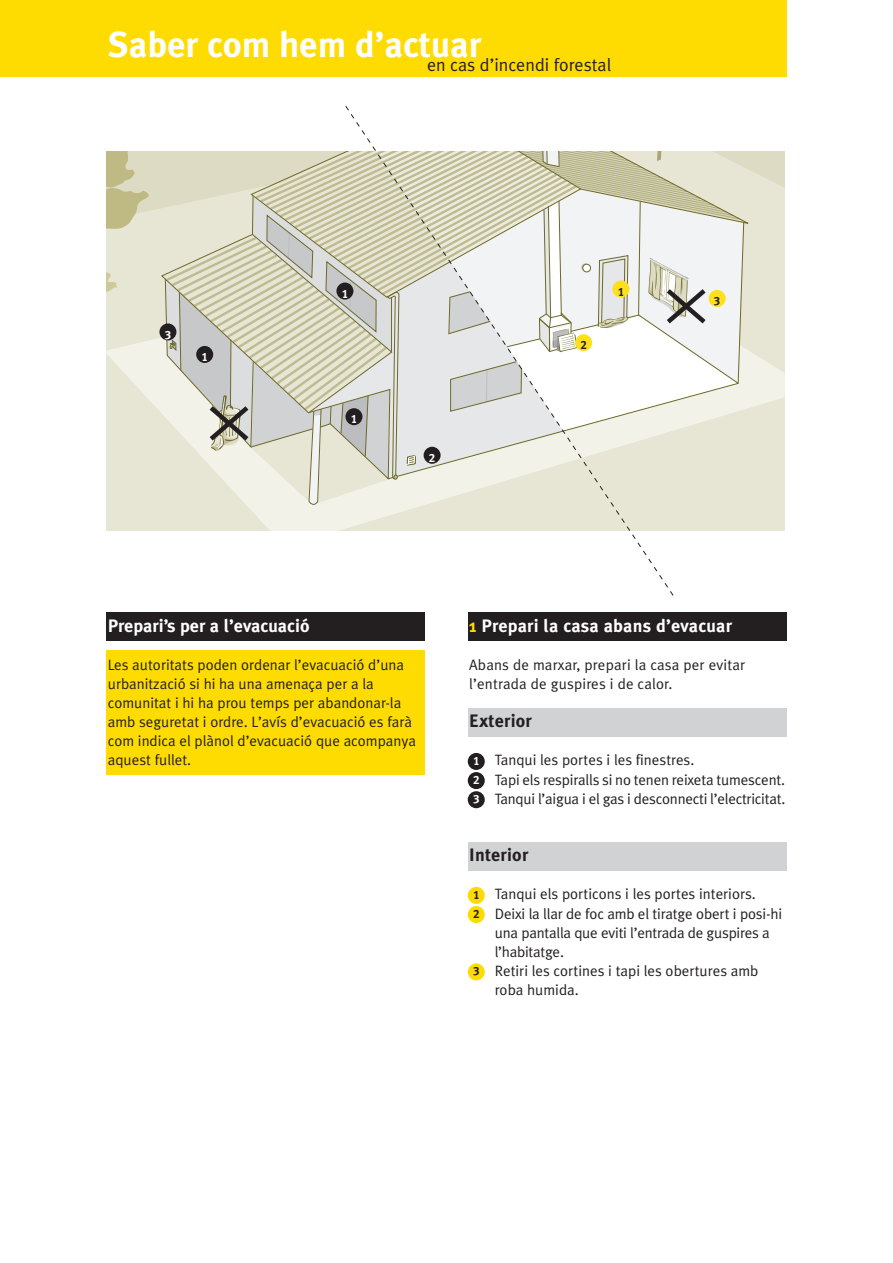
<style>
.page{position:relative;width:893px;height:1263px;background:#fff}
.page>*{position:absolute;margin:0;border:0;box-sizing:border-box;transform-origin:0 0}
.t1{font:700 36px "Meta Plus";color:#fff}
.t2{font:700 18px "Meta Plus";color:#fff}
.t3{font:18px "Meta Plus Normal";color:#231f20}
.t4{font:700 18px "Meta Plus";letter-spacing:.01em;color:#231f20}
.t5{font:15px/19.2px "Meta Plus Normal";color:#231f20}
.t6{font:12px/19.2px "Meta Plus Bold Caps";color:#fff;text-align:justify}
.t7{font:12px/19.2px "Meta Plus Bold Caps";color:#231f20}
.s1{color:#ffdc01}
</style>
<div class="page">
<div style="left:468px;top:708px;width:319px;height:29px;background:#d1d2d4"></div>
<div style="left:468px;top:842px;width:319px;height:29px;background:#d1d2d4"></div>
<svg style="left:748px;top:239px;width:37px;height:292px;background:#e8e6d6"></svg>
<svg style="left:106px;top:106px;width:642px;height:490px"></svg>
<div style="left:575px;top:334px;width:17px;height:17px;background:#ffe01b;border-radius:50%"></div>
<div style="left:424px;top:447px;width:17px;height:17px;background:#231f20;border-radius:50%"></div>
<div style="left:612px;top:280px;width:17px;height:17px;background:#ffe01b;border-radius:50%"></div>
<div style="left:709px;top:290px;width:17px;height:17px;background:#ffe01b;border-radius:50%"></div>
<div style="left:336px;top:283px;width:17px;height:17px;background:#231f20;border-radius:50%"></div>
<div style="left:196px;top:346px;width:17px;height:17px;background:#231f20;border-radius:50%"></div>
<div style="left:345px;top:408px;width:17px;height:17px;background:#231f20;border-radius:50%"></div>
<div style="left:159px;top:323px;width:17px;height:17px;background:#231f20;border-radius:50%"></div>
<div style="left:468px;top:612px;width:319px;height:29px;background:#231f20"></div>
<div style="left:106px;top:651px;width:319px;height:124px;background:#ffdc01"></div>
<div style="left:0;top:0;width:787px;height:77px;background:#ffdc01"></div>
<div style="left:106px;top:612px;width:319px;height:29px;background:#231f20"></div>
<div style="left:468px;top:753px;width:17px;height:17px;background:#231f20;border-radius:50%"></div>
<div style="left:468px;top:772px;width:17px;height:17px;background:#231f20;border-radius:50%"></div>
<div style="left:468px;top:791px;width:17px;height:17px;background:#231f20;border-radius:50%"></div>
<div style="left:468px;top:887px;width:17px;height:17px;background:#ffdc01;border-radius:50%"></div>
<div style="left:468px;top:906px;width:17px;height:17px;background:#ffdc01;border-radius:50%"></div>
<div style="left:468px;top:963px;width:17px;height:17px;background:#ffdc01;border-radius:50%"></div>
<h1 class="t1" style="left:108px;top:24px;width:375px">Saber com hem d’actuar</h1>
<p class="t3" style="left:427px;top:54px;width:186px">en cas d’incendi forestal</p>
<p class="t2" style="left:108px;top:615px;width:203px">Prepari’s per a l’evacuació</p>
<p class="t2" style="left:469px;top:615px;width:264px"><span class="s1">1</span> Prepari la casa abans d’evacuar</p>
<p class="t5" style="left:469px;top:655px;width:278px">Abans de marxar, prepari la casa per evitar l’entrada de guspires i de calor.</p>
<p class="t4" style="left:469px;top:710px;width:64px">Exterior</p>
<p class="t5" style="left:495px;top:751px;width:292px">Tanqui les portes i les finestres.<br>Tapi els respiralls si no tenen reixeta tumescent.<br>Tanqui l’aigua i el gas i desconnecti l’electricitat.</p>
<p class="t5" style="left:108px;top:655px;width:310px">Les autoritats poden ordenar l’evacuació d’una urbanització si hi ha una amenaça per a la comunitat i hi ha prou temps per abandonar-la amb seguretat i ordre. L’avís d’evacuació es farà com indica el plànol d’evacuació que acompanya aquest fullet.</p>
<p class="t6" style="left:473px;top:751px;width:8px">1<br>2<br>3</p>
<p class="t4" style="left:469px;top:844px;width:61px">Interior</p>
<p class="t5" style="left:495px;top:885px;width:289px">Tanqui els porticons i les portes interiors.<br>Deixi la llar de foc amb el tiratge obert i posi-hi una pantalla que eviti l’entrada de guspires a l’habitatge.<br>Retiri les cortines i tapi les obertures amb roba humida.</p>
<p class="t7" style="left:473px;top:885px;width:8px">1<br>2</p>
<p class="t7" style="left:473px;top:962px;width:8px">3</p>
</div>
